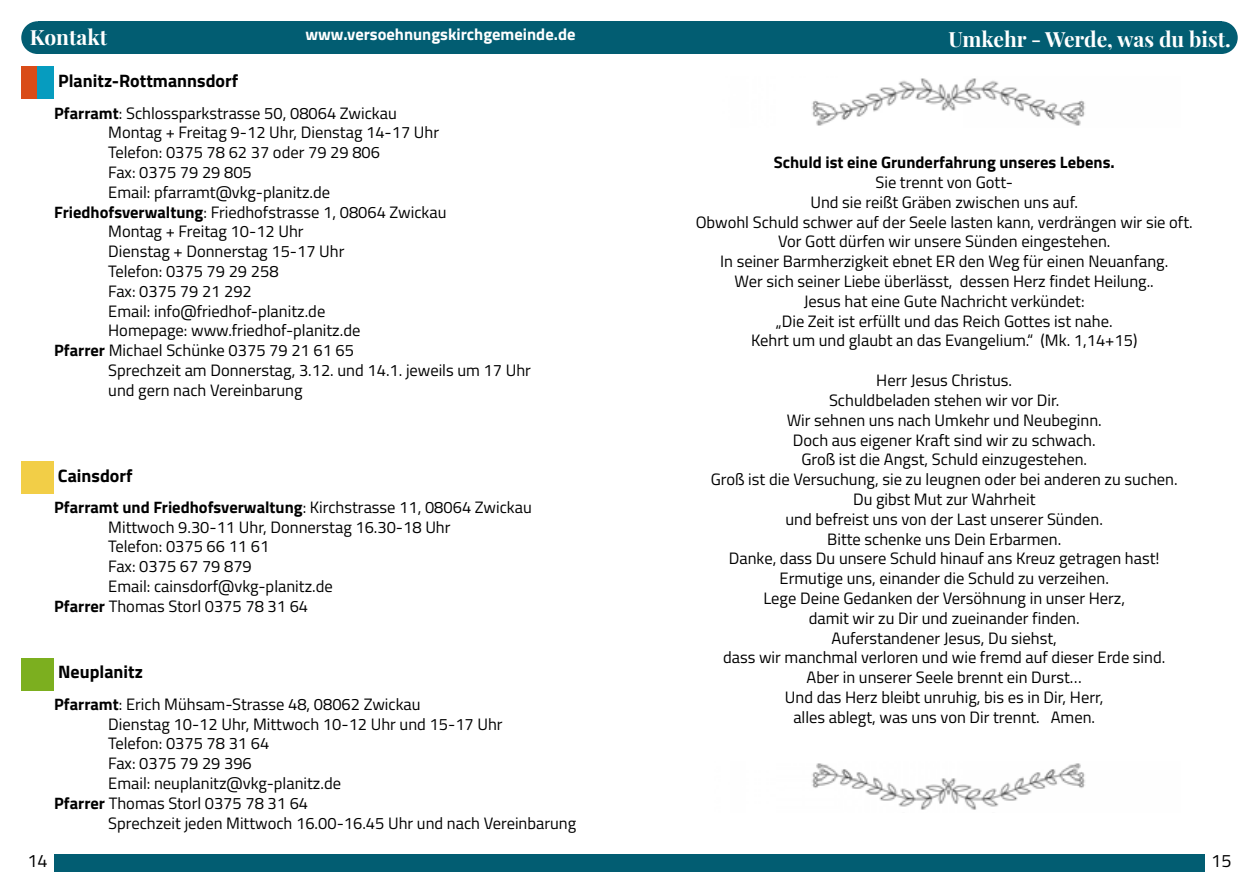
<style>
.page{position:relative;width:1259px;height:893px;background:#fff}
.page>*{position:absolute;margin:0;border:0;box-sizing:border-box;transform-origin:0 0}
.t1{font:700 21px "Playfair Display";color:#fff}
.t2{font:700 18px "Titillium Web";color:#000}
.t3{font:18px "Titillium Web";color:#000}
.t4{font:16.5px/19.8px "Titillium Web";color:#000;text-align:center}
.t5{font:700 16.5px "Titillium Web";color:#000}
.t6{font:700 16.5px "Titillium Web";color:#fff}
.s1{font-weight:700}
.s2{font-weight:400}
</style>
<div class="page">
<div style="left:1205px;top:21px;width:32px;height:33px;background:#025d72;border-radius:50%"></div>
<div style="left:21px;top:21px;width:33px;height:33px;background:#025d72;border-radius:50%"></div>
<div style="left:38px;top:21px;width:1183px;height:33px;background:#025d72"></div>
<div style="left:54px;top:855px;width:1151px;height:17px;background:#025d72"></div>
<div style="left:21px;top:66px;width:17px;height:33px;background:#d94c18"></div>
<div style="left:38px;top:66px;width:16px;height:33px;background:#069cbf"></div>
<div style="left:21px;top:461px;width:33px;height:33px;background:#f2ce47"></div>
<div style="left:21px;top:658px;width:33px;height:33px;background:#7caf1f"></div>
<img style="left:812px;top:78px;width:273px;height:48px">
<img style="left:812px;top:763px;width:273px;height:47px">
<p class="t6" style="left:305px;top:21px;width:271px">www.versoehnungskirchgemeinde.de</p>
<p class="t1" style="left:30px;top:22px;width:79px">Kontakt</p>
<p class="t1" style="left:948px;top:25px;width:284px">Umkehr - Werde, was du bist.</p>
<p class="t2" style="left:58px;top:67px;width:182px">Planitz-Rottmannsdorf</p>
<p class="t4" style="left:54px;top:103px;width:344px"><span class="s1">Pfarramt</span>: Schlossparkstrasse 50, 08064 Zwickau</p>
<p class="t4" style="left:108px;top:122px;width:332px">Montag + Freitag 9-12 Uhr, Dienstag 14-17 Uhr</p>
<p class="t4" style="left:108px;top:142px;width:273px">Telefon: 0375 78 62 37 oder 79 29 806</p>
<p class="t4" style="left:108px;top:162px;width:145px">Fax: 0375 79 29 805</p>
<p class="t4" style="left:108px;top:182px;width:223px">Email: pfarramt@vkg-planitz.de</p>
<p class="t4" style="left:54px;top:202px;width:394px"><span class="s1">Friedhofsverwaltung</span>: Friedhofstrasse 1, 08064 Zwickau</p>
<p class="t4" style="left:108px;top:221px;width:197px">Montag + Freitag 10-12 Uhr</p>
<p class="t4" style="left:108px;top:241px;width:238px">Dienstag + Donnerstag 15-17 Uhr</p>
<p class="t4" style="left:108px;top:261px;width:172px">Telefon: 0375 79 29 258</p>
<p class="t4" style="left:108px;top:281px;width:145px">Fax: 0375 79 21 292</p>
<p class="t4" style="left:108px;top:301px;width:219px">Email: info@friedhof-planitz.de</p>
<p class="t4" style="left:108px;top:320px;width:254px">Homepage: www.friedhof-planitz.de</p>
<p class="t4" style="left:54px;top:340px;width:301px"><span class="s1">Pfarrer</span> Michael Schünke 0375 79 21 61 65</p>
<p class="t4" style="left:108px;top:360px;width:424px">Sprechzeit am Donnerstag, 3.12. und 14.1. jeweils um 17 Uhr</p>
<p class="t4" style="left:108px;top:380px;width:196px">und gern nach Vereinbarung</p>
<p class="t5" style="left:774px;top:150px;width:342px">Schuld ist eine Grunderfahrung unseres Lebens.</p>
<p class="t4" style="left:695px;top:172px;width:498px">Sie trennt von Gott-<br>Und sie reißt Gräben zwischen uns auf.<br>Obwohl Schuld schwer auf der Seele lasten kann, verdrängen wir sie oft.<br>Vor Gott dürfen wir unsere Sünden eingestehen.<br>In seiner Barmherzigkeit ebnet ER den Weg für einen Neuanfang.<br>Wer sich seiner Liebe überlässt, dessen Herz findet Heilung..<br>Jesus hat eine Gute Nachricht verkündet:<br>„Die Zeit ist erfüllt und das Reich Gottes ist nahe.<br>Kehrt um und glaubt an das Evangelium.“ (Mk. 1,14+15)</p>
<p class="t4" style="left:711px;top:370px;width:468px">Herr Jesus Christus.<br>Schuldbeladen stehen wir vor Dir.<br>Wir sehnen uns nach Umkehr und Neubeginn.<br>Doch aus eigener Kraft sind wir zu schwach.<br>Groß ist die Angst, Schuld einzugestehen.<br>Groß ist die Versuchung, sie zu leugnen oder bei anderen zu suchen.<br>Du gibst Mut zur Wahrheit<br>und befreist uns von der Last unserer Sünden.<br>Bitte schenke uns Dein Erbarmen.<br>Danke, dass Du unsere Schuld hinauf ans Kreuz getragen hast!<br>Ermutige uns, einander die Schuld zu verzeihen.<br>Lege Deine Gedanken der Versöhnung in unser Herz,<br>damit wir zu Dir und zueinander finden.<br>Auferstandener Jesus, Du siehst,<br>dass wir manchmal verloren und wie fremd auf dieser Erde sind.<br>Aber in unserer Seele brennt ein Durst…<br>Und das Herz bleibt unruhig, bis es in Dir, Herr,<br>alles ablegt, was uns von Dir trennt. Amen.</p>
<p class="t2" style="left:58px;top:461px;width:76px">Cainsdorf</p>
<p class="t5" style="left:54px;top:494px;width:479px">Pfarramt und Friedhofsverwaltung<span class="s2">: Kirchstrasse 11, 08064 Zwickau</span></p>
<p class="t4" style="left:108px;top:517px;width:344px">Mittwoch 9.30-11 Uhr, Donnerstag 16.30-18 Uhr</p>
<p class="t4" style="left:108px;top:536px;width:163px">Telefon: 0375 66 11 61</p>
<p class="t4" style="left:108px;top:556px;width:145px">Fax: 0375 67 79 879</p>
<p class="t4" style="left:108px;top:576px;width:226px">Email: cainsdorf@vkg-planitz.de</p>
<p class="t4" style="left:54px;top:596px;width:255px"><span class="s1">Pfarrer</span> Thomas Storl 0375 78 31 64</p>
<p class="t2" style="left:58px;top:658px;width:86px">Neuplanitz</p>
<p class="t4" style="left:54px;top:694px;width:368px"><span class="s1">Pfarramt</span>: Erich Mühsam-Strasse 48, 08062 Zwickau</p>
<p class="t4" style="left:108px;top:713px;width:396px">Dienstag 10-12 Uhr, Mittwoch 10-12 Uhr und 15-17 Uhr</p>
<p class="t4" style="left:108px;top:733px;width:163px">Telefon: 0375 78 31 64</p>
<p class="t4" style="left:108px;top:753px;width:145px">Fax: 0375 79 29 396</p>
<p class="t4" style="left:108px;top:773px;width:234px">Email: neuplanitz@vkg-planitz.de</p>
<p class="t4" style="left:54px;top:793px;width:255px"><span class="s1">Pfarrer</span> Thomas Storl 0375 78 31 64</p>
<p class="t4" style="left:108px;top:812px;width:469px">Sprechzeit jeden Mittwoch 16.00-16.45 Uhr und nach Vereinbarung</p>
<p class="t3" style="left:28px;top:846px;width:22px">14</p>
<p class="t3" style="left:1211px;top:846px;width:22px">15</p>
</div>
